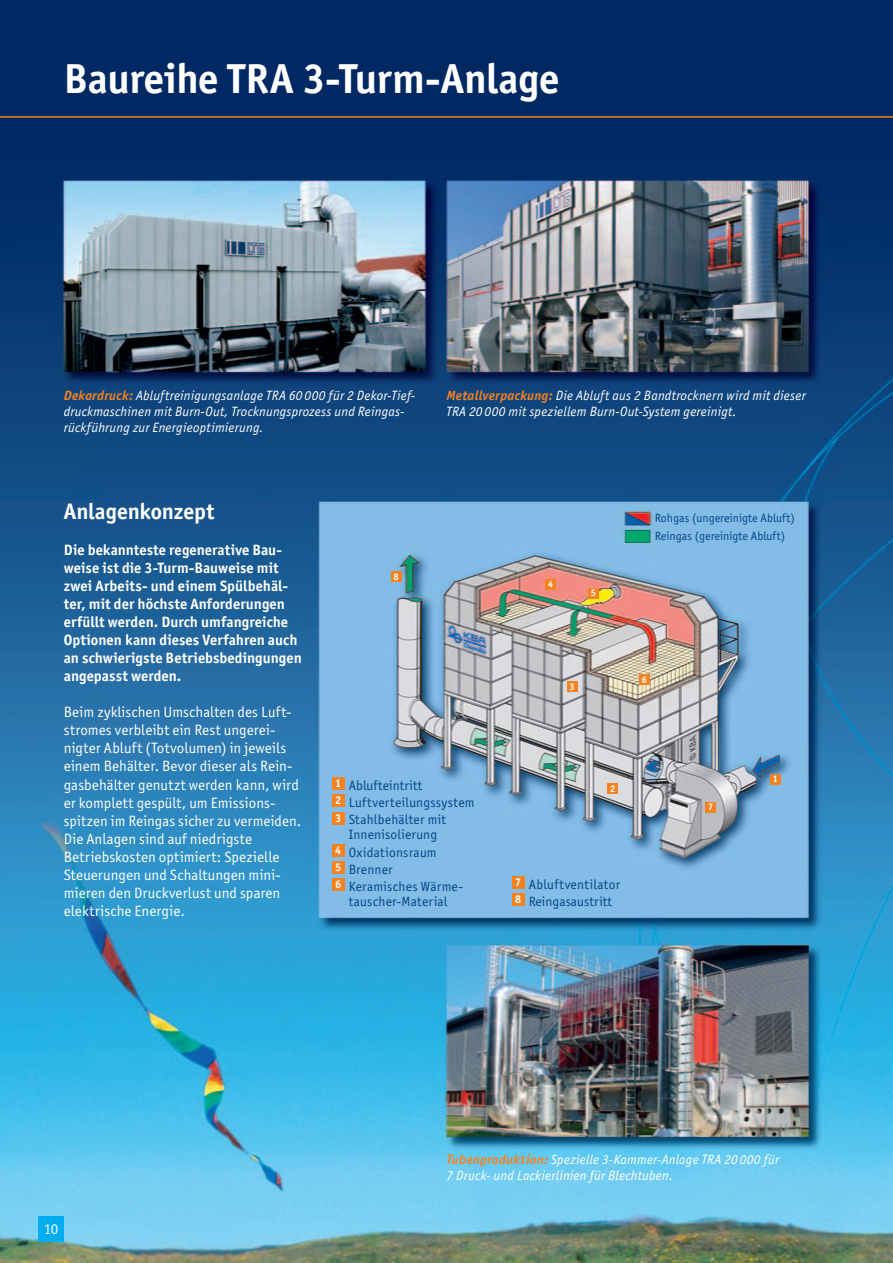
<style>
.page{position:relative;width:893px;height:1263px;background:#fff}
.page>*{position:absolute;margin:0;border:0;box-sizing:border-box;transform-origin:0 0}
.t1{font:700 42px "ITC Officina Sans";letter-spacing:-.005em;color:#fff}
.t2{font:700 22.5px "ITC Officina Sans";letter-spacing:-.005em;color:#fff}
.t3{font:15px/18px "ITC Officina Sans";letter-spacing:.01em;color:#fff}
.t4{font:700 15px/18px "ITC Officina Sans";letter-spacing:.005em;color:#fff}
.t5{font:italic 13.5px/16.2px "ITC Officina Sans";letter-spacing:.015em;color:#fff}
.t6{font:13.5px/17.1px "ITC Officina Sans";letter-spacing:.015em;color:#014588}
.t7{font:12px/18.5px "ITC Officina Sans";color:#014588}
.t8{font:700 9.6px "ITC Officina Sans";color:#fff}
.s1{font-weight:700;color:#f58220}
</style>
<div class="page">
<img style="left:0;top:0;width:893px;height:1263px">
<div style="left:770px;top:774px;width:11px;height:11px;background:#f58220"></div>
<div style="left:391px;top:571px;width:10px;height:11px;background:#f58220"></div>
<div style="left:639px;top:674px;width:11px;height:11px;background:#f58220"></div>
<div style="left:545px;top:579px;width:11px;height:11px;background:#f58220"></div>
<div style="left:588px;top:588px;width:11px;height:10px;background:#f58220"></div>
<div style="left:567px;top:681px;width:10px;height:11px;background:#f58220"></div>
<div style="left:705px;top:802px;width:11px;height:11px;background:#f58220"></div>
<div style="left:607px;top:783px;width:11px;height:11px;background:#f58220"></div>
<div style="left:332px;top:777px;width:12px;height:13px;background:#f58220"></div>
<div style="left:332px;top:794px;width:12px;height:13px;background:#f58220"></div>
<div style="left:332px;top:812px;width:12px;height:12px;background:#f58220"></div>
<div style="left:332px;top:844px;width:12px;height:12px;background:#f58220"></div>
<div style="left:332px;top:861px;width:12px;height:13px;background:#f58220"></div>
<div style="left:332px;top:878px;width:12px;height:13px;background:#f58220"></div>
<div style="left:512px;top:876px;width:12px;height:13px;background:#f58220"></div>
<div style="left:512px;top:893px;width:12px;height:13px;background:#f58220"></div>
<hr style="left:0;top:116px;width:893px;height:2px;background:#f58220">
<div style="left:38px;top:1216px;width:26px;height:26px;background:#00aeef"></div>
<h1 class="t1" style="left:64px;top:61px;width:497px">Baureihe TRA 3-Turm-Anlage</h1>
<p class="t5" style="left:64px;top:388px;width:353px"><span class="s1">Dekordruck:</span> Abluftreinigungsanlage TRA 60 000 für 2 Dekor-Tief&shy;druckmaschinen mit Burn-Out, Trocknungsprozess und Reingas&shy;rückführung zur Energieoptimierung.</p>
<p class="t5" style="left:446px;top:388px;width:361px"><span class="s1">Metallverpackung:</span> Die Abluft aus 2 Bandtrocknern wird mit dieser<br>TRA 20 000 mit speziellem Burn-Out-System gereinigt.</p>
<h2 class="t2" style="left:64px;top:502px;width:152px">Anlagenkonzept</h2>
<p class="t4" style="left:64px;top:542px;width:239px">Die bekannteste regenerative Bau&shy;weise ist die 3-Turm-Bauweise mit zwei Arbeits- und einem Spülbehäl&shy;ter, mit der höchste Anforderungen erfüllt werden. Durch umfangreiche Optionen kann dieses Verfahren auch an schwierigste Betriebsbedingungen angepasst werden.</p>
<p class="t3" style="left:64px;top:704px;width:239px">Beim zyklischen Umschalten des Luft&shy;stromes verbleibt ein Rest ungerei&shy;nigter Abluft (Totvolumen) in jeweils einem Behälter. Bevor dieser als Rein&shy;gasbehälter genutzt werden kann, wird er komplett gespült, um Emissions&shy;spitzen im Reingas sicher zu vermeiden.<br>Die Anlagen sind auf niedrigste Betriebskosten optimiert: Spezielle Steuerungen und Schaltungen mini&shy;mieren den Druckverlust und sparen elektrische Energie.</p>
<p class="t8" style="left:393px;top:572px;width:7px">8</p>
<p class="t6" style="left:335px;top:778px;width:141px"><sup>1</sup> Ablufteintritt<br><sup>2</sup> Luftverteilungssystem<br><sup>3</sup> Stahlbehälter mit</p>
<p class="t6" style="left:335px;top:827px;width:130px;text-indent:14px">Innenisolierung<br><sup>4</sup> Oxidationsraum<br><sup>5</sup> Brenner<br><sup>6</sup> Keramisches Wärme-</p>
<p class="t6" style="left:349px;top:893px;width:100px">tauscher-Material</p>
<p class="t8" style="left:548px;top:580px;width:7px">4</p>
<p class="t8" style="left:591px;top:589px;width:7px">5</p>
<p class="t8" style="left:569px;top:682px;width:7px">3</p>
<p class="t7" style="left:655px;top:509px;width:142px">Rohgas (ungereinigte Abluft)<br>Reingas (gereinigte Abluft)</p>
<p class="t8" style="left:642px;top:675px;width:7px">6</p>
<p class="t8" style="left:610px;top:784px;width:7px">2</p>
<p class="t6" style="left:515px;top:876px;width:107px"><sup>7</sup> Abluftventilator<br><sup>8</sup> Reingasaustritt</p>
<p class="t8" style="left:708px;top:803px;width:7px">7</p>
<p class="t8" style="left:773px;top:775px;width:7px">1</p>
<p class="t3" style="left:44px;top:1220px;width:16px">10</p>
<p class="t5" style="left:446px;top:1152px;width:334px"><span class="s1">Tubenproduktion:</span> Spezielle 3-Kammer-Anlage TRA 20 000 für<br>7 Druck- und Lackierlinien für Blechtuben.</p>
</div>
